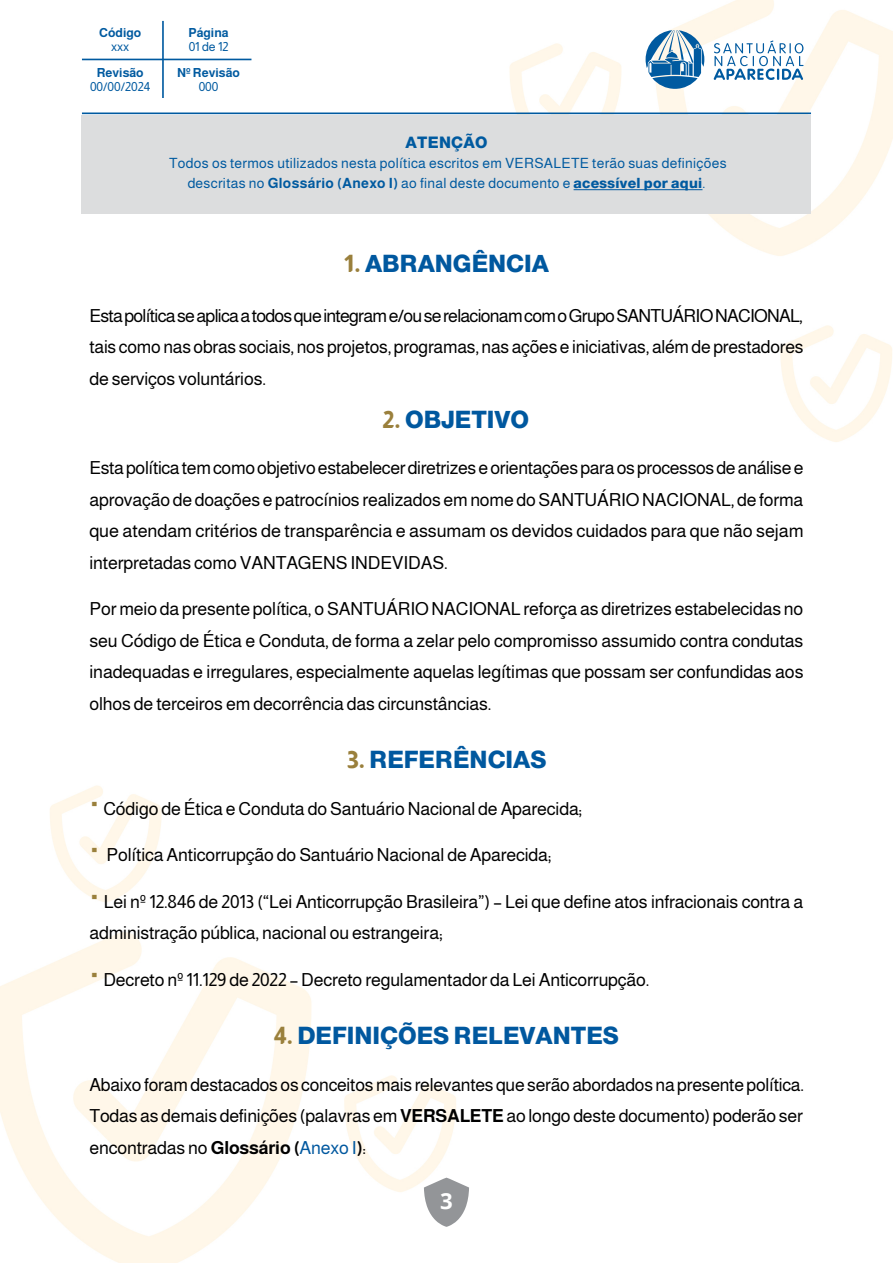
<style>
.page{position:relative;width:893px;height:1263px;background:#fff}
.page>*{position:absolute;margin:0;border:0;box-sizing:border-box;transform-origin:0 0}
.t1{font:800 24px "Almarai";color:#00589f}
.t2{font:700 22.2px "Open Sans";color:#fff}
.t3{font:18px/31.5px "Almarai";letter-spacing:-.01em;color:#000;text-align:justify}
.t4{font:800 15.9px "Almarai";letter-spacing:.02em;color:#005aa0}
.t5{font:14.1px/20px "Almarai";letter-spacing:.02em;color:#005aa0;text-align:center}
.t6{font:700 12.45px "Almarai";color:#005aa0}
.t7{font:12.45px "Almarai";color:#005aa0}
.s1{font-weight:700}
.s2{font-weight:800}
.s3{color:#9a803c}
.s4{font-family:"Helvetica";font-weight:700;font-size:30px;color:#9a803c}
.s5{color:#00589f}
</style>
<div class="page">
<img style="left:0;top:0;width:893px;height:1263px">
<svg style="left:424px;top:1178px;width:45px;height:49px"></svg>
<hr style="left:162px;top:21px;width:2px;height:77px;background:#005aa0">
<hr style="left:82px;top:59px;width:169px;height:1px;background:#005aa0">
<svg style="left:714px;top:41px;width:89px;height:39px"></svg>
<svg style="left:646px;top:30px;width:58px;height:59px"></svg>
<hr style="left:82px;top:113px;width:729px;height:1px;background:#005aa0">
<div style="left:82px;top:115px;width:729px;height:98px;background:#dcddde"></div>
<hr style="left:574px;top:189px;width:128px;height:1px;background:#005aa0">
<p class="t6" style="left:99px;top:23px;width:44px">Código</p>
<p class="t7" style="left:111px;top:37px;width:20px">xxx</p>
<p class="t6" style="left:97px;top:63px;width:49px">Revisão</p>
<p class="t7" style="left:90px;top:77px;width:62px">00/00/2024</p>
<p class="t6" style="left:188px;top:23px;width:42px">Página</p>
<p class="t7" style="left:189px;top:37px;width:41px">01 de 12</p>
<p class="t6" style="left:177px;top:63px;width:65px">Nº Revisão</p>
<p class="t7" style="left:199px;top:77px;width:21px">000</p>
<p class="t4" style="left:405px;top:131px;width:84px">ATENÇÃO</p>
<p class="t5" style="left:169px;top:153px;width:559px">Todos os termos utilizados nesta política escritos em VERSALETE terão suas definições descritas no <span class="s1">Glossário (Anexo I)</span> ao final deste documento e <span class="s2">acessível por aqui</span>.</p>
<h1 class="t1" style="left:344px;top:245px;width:206px"><span class="s3">1.</span> ABRANGÊNCIA</h1>
<p class="t3" style="left:89px;top:299px;width:716px">Esta política se aplica a todos que integram e/ou se relacionam com o Grupo SANTUÁRIO NACIONAL, tais como nas obras sociais, nos projetos, programas, nas ações e iniciativas, além de prestadores de serviços voluntários.</p>
<h1 class="t1" style="left:383px;top:401px;width:148px"><span class="s3">2.</span> OBJETIVO</h1>
<p class="t3" style="left:89px;top:452px;width:716px">Esta política tem como objetivo estabelecer diretrizes e orientações para os processos de análise e aprovação de doações e patrocínios realizados em nome do SANTUÁRIO NACIONAL, de forma que atendam critérios de transparência e assumam os devidos cuidados para que não sejam interpretadas como VANTAGENS INDEVIDAS.</p>
<p class="t3" style="left:89px;top:593px;width:716px">Por meio da presente política, o SANTUÁRIO NACIONAL reforça as diretrizes estabelecidas no seu Código de Ética e Conduta, de forma a zelar pelo compromisso assumido contra condutas inadequadas e irregulares, especialmente aquelas legítimas que possam ser confundidas aos olhos de terceiros em decorrência das circunstâncias.</p>
<h1 class="t1" style="left:346px;top:742px;width:202px"><span class="s3">3.</span> REFERÊNCIAS</h1>
<p class="t3" style="left:89px;top:793px;width:494px"><span class="s4">‧</span> Código de Ética e Conduta do Santuário Nacional de Aparecida;</p>
<p class="t3" style="left:89px;top:839px;width:464px"><span class="s4">‧</span> Política Anticorrupção do Santuário Nacional de Aparecida;</p>
<p class="t3" style="left:89px;top:886px;width:715px"><span class="s4">‧</span> Lei nº 12.846 de 2013 (“Lei Anticorrupção Brasileira”) – Lei que define atos infracionais contra a administração pública, nacional ou estrangeira;</p>
<p class="t3" style="left:89px;top:964px;width:561px"><span class="s4">‧</span> Decreto nº 11.129 de 2022 – Decreto regulamentador da Lei Anticorrupção.</p>
<h1 class="t1" style="left:274px;top:1017px;width:347px"><span class="s3">4.</span> DEFINIÇÕES RELEVANTES</h1>
<p class="t3" style="left:89px;top:1069px;width:716px">Abaixo foram destacados os conceitos mais relevantes que serão abordados na presente política.<br>Todas as demais definições (palavras em <span class="s1">VERSALETE</span> ao longo deste documento) poderão ser encontradas no <span class="s1">Glossário (</span><span class="s5">Anexo I</span><span class="s1">)</span>:</p>
<p class="t2" style="left:440px;top:1185px;width:14px">3</p>
</div>
